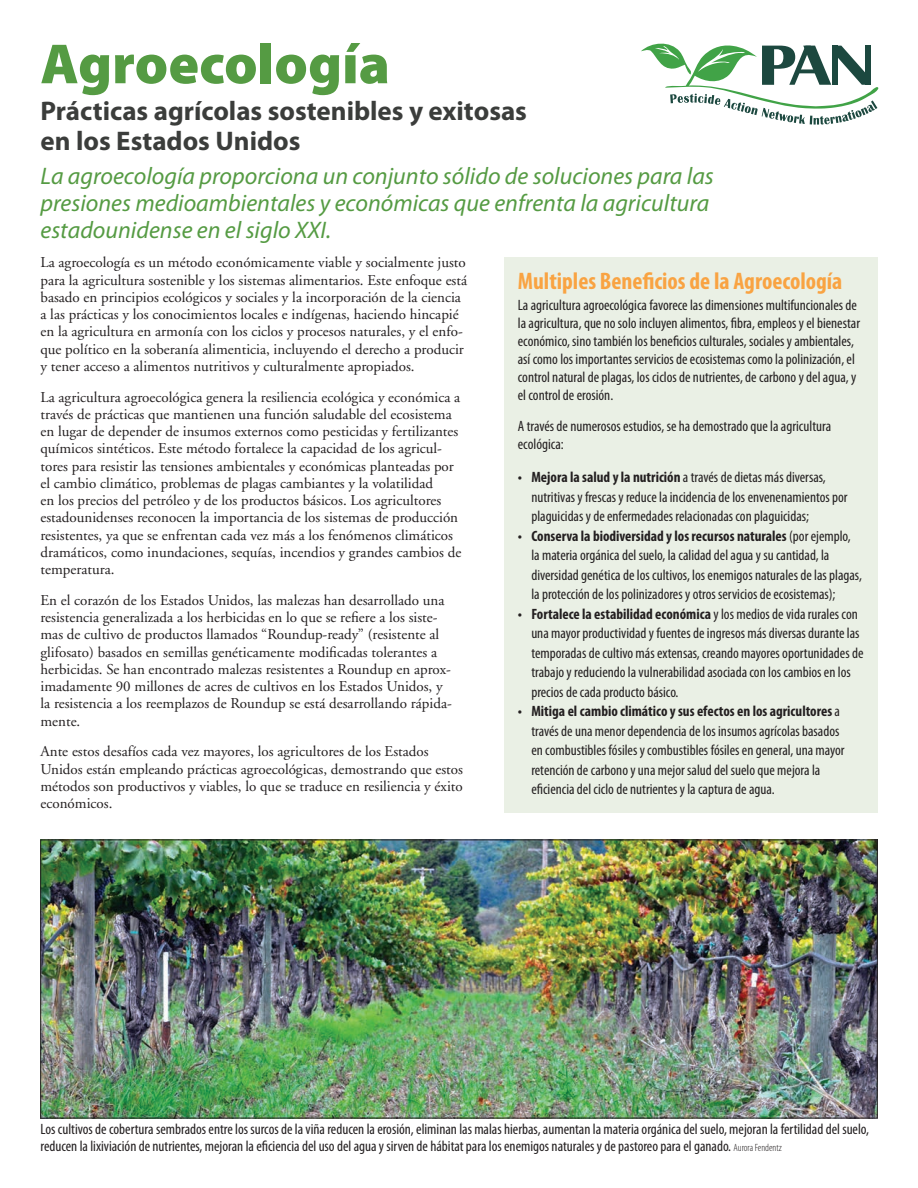
<style>
.page{position:relative;width:918px;height:1188px;background:#fff}
.page>*{position:absolute;margin:0;border:0;box-sizing:border-box;transform-origin:0 0}
.t1{font:900 57px "Myriad Pro";color:#559b43}
.subtitle{font:700 27px/30px "Myriad Pro";color:#3b3d3b}
.head1{font:italic 24px/27px "Myriad Pro";color:#559b43}
.head1-2{font:700 condensed 24px "Myriad Pro";color:#f9a342}
.body_text{font:15px/17.2px "Adobe Garamond";color:#231f20}
.box_bullet{font:condensed 15px/19.5px "Myriad Pro";color:#231f20}
.box_text_1{font:condensed 15px/18px "Myriad Pro";color:#231f20}
.s1{font-weight:700}
.s2{font-weight:300;font-size:10.5px}
</style>
<div class="page">
<div style="left:504px;top:257px;width:374px;height:555px;background:#eaf0e5"></div>
<img style="left:42px;top:842px;width:834px;height:274px">
<svg style="left:641px;top:43px;width:238px;height:82px"></svg>
<p class="t1" style="left:40px;top:26px;width:351px">Agroecología</p>
<p class="subtitle" style="left:40px;top:95px;width:488px">Prácticas agrícolas sostenibles y exitosas en los Estados Unidos</p>
<p class="head1" style="left:40px;top:162px;width:675px">La agroecología proporciona un conjunto sólido de soluciones para las presiones medioambientales y económicas que enfrenta la agricultura estadounidense en el siglo XXI.</p>
<p class="head1-2" style="left:518px;top:266px;width:326px">Multiples Beneficios de la Agroecología</p>
<p class="box_text_1" style="left:518px;top:296px;width:344px">La agricultura agroecológica favorece las dimensiones multifuncionales de la agricultura, que no solo incluyen alimentos, fibra, empleos y el bienestar económico, sino también los beneficios culturales, sociales y ambientales, así como los importantes servicios de ecosistemas como la polinización, el control natural de plagas, los ciclos de nutrientes, de carbono y del agua, y el control de erosión.</p>
<p class="box_text_1" style="left:518px;top:417px;width:315px">A través de numerosos estudios, se ha demostrado que la agricultura ecológica:</p>
<p class="box_bullet" style="left:531px;top:467px;width:318px;text-indent:-13px"><span class="s1">• Mejora la salud y la nutrición</span> a través de dietas más diversas, nutritivas y frescas y reduce la incidencia de los envenenamientos por plaguicidas y de enfermedades relacionadas con plaguicidas;</p>
<p class="box_bullet" style="left:531px;top:526px;width:332px;text-indent:-13px"><span class="s1">• Conserva la biodiversidad y los recursos naturales</span> (por ejemplo, la materia orgánica del suelo, la calidad del agua y su cantidad, la diversidad genética de los cultivos, los enemigos naturales de las plagas, la protección de los polinizadores y otros servicios de ecosistemas);</p>
<p class="box_bullet" style="left:531px;top:604px;width:334px;text-indent:-13px"><span class="s1">• Fortalece la estabilidad económica</span> y los medios de vida rurales con una mayor productividad y fuentes de ingresos más diversas durante las temporadas de cultivo más extensas, creando mayores oportunidades de trabajo y reduciendo la vulnerabilidad asociada con los cambios en los precios de cada producto básico.</p>
<p class="box_bullet" style="left:531px;top:701px;width:315px;text-indent:-13px"><span class="s1">• Mitiga el cambio climático y sus efectos en los agricultores</span> a través de una menor dependencia de los insumos agrícolas basados en combustibles fósiles y combustibles fósiles en general, una mayor retención de carbono y una mejor salud del suelo que mejora la eficiencia del ciclo de nutrientes y la captura de agua.</p>
<p class="body_text" style="left:40px;top:254px;width:428px">La agroecología es un método económicamente viable y socialmente justo para la agricultura sostenible y los sistemas alimentarios. Este enfoque está basado en principios ecológicos y sociales y la incorporación de la ciencia a las prácticas y los conocimientos locales e indígenas, haciendo hincapié en la agricultura en armonía con los ciclos y procesos naturales, y el enfo&shy;que político en la soberanía alimenticia, incluyendo el derecho a producir y tener acceso a alimentos nutritivos y culturalmente apropiados.</p>
<p class="body_text" style="left:40px;top:389px;width:422px">La agricultura agroecológica genera la resiliencia ecológica y económica a través de prácticas que mantienen una función saludable del ecosistema en lugar de depender de insumos externos como pesticidas y fertilizantes químicos sintéticos. Este método fortalece la capacidad de los agricul&shy;tores para resistir las tensiones ambientales y económicas planteadas por el cambio climático, problemas de plagas cambiantes y la volatilidad<br>en los precios del petróleo y de los productos básicos. Los agricultores estadounidenses reconocen la importancia de los sistemas de producción resistentes, ya que se enfrentan cada vez más a los fenómenos climáticos dramáticos, como inundaciones, sequías, incendios y grandes cambios de temperatura.</p>
<p class="body_text" style="left:40px;top:592px;width:413px">En el corazón de los Estados Unidos, las malezas han desarrollado una resistencia generalizada a los herbicidas en lo que se refiere a los siste&shy;mas de cultivo de productos llamados “Roundup-ready” (resistente al glifosato) basados en semillas genéticamente modificadas tolerantes a herbicidas. Se han encontrado malezas resistentes a Roundup en aprox&shy;imadamente 90 millones de acres de cultivos en los Estados Unidos, y la resistencia a los reemplazos de Roundup se está desarrollando rápida&shy;mente.</p>
<p class="body_text" style="left:40px;top:743px;width:424px">Ante estos desafíos cada vez mayores, los agricultores de los Estados Unidos están empleando prácticas agroecológicas, demostrando que estos métodos son productivos y viables, lo que se traduce en resiliencia y éxito económicos.</p>
<p class="box_text_1" style="left:40px;top:1121px;width:830px;line-height:16.5px">Los cultivos de cobertura sembrados entre los surcos de la viña reducen la erosión, eliminan las malas hierbas, aumentan la materia orgánica del suelo, mejoran la fertilidad del suelo, reducen la lixiviación de nutrientes, mejoran la eficiencia del uso del agua y sirven de hábitat para los enemigos naturales y de pastoreo para el ganado. <span class="s2">Aurora Fendentz</span></p>
</div>
